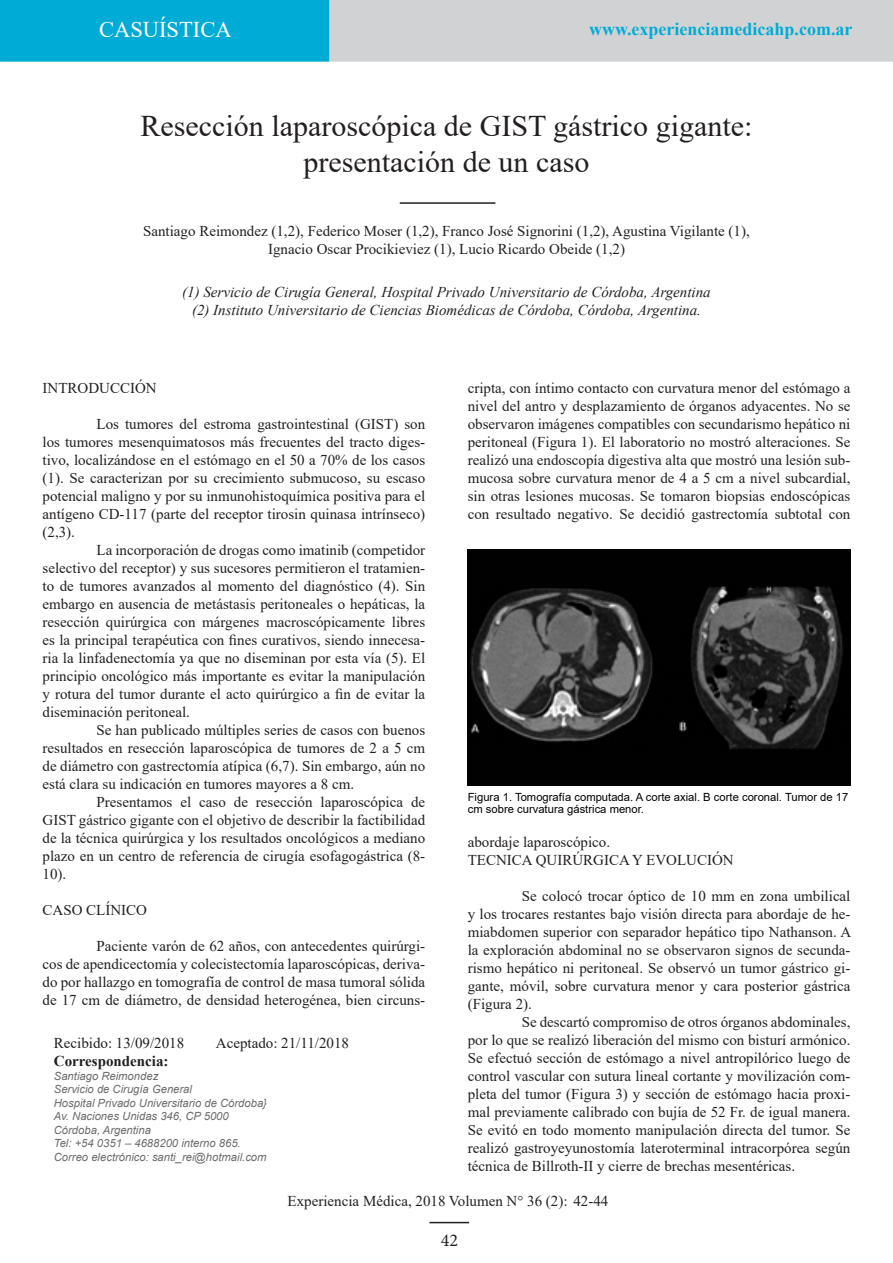
<style>
.page{position:relative;width:893px;height:1263px;background:#fff}
.page>*{position:absolute;margin:0;border:0;box-sizing:border-box;transform-origin:0 0}
.Estilo_de_párrafo_1{font:30px "Times New Roman";color:#231f20}
.Estilo_de_párrafo_1-2{font:22.5px "Times New Roman";color:#fff}
.t1{font:700 18px "Times New Roman";color:#00acd5}
.t2{font:18px "Minion Pro";color:#231f20}
.Estilo_de_párrafo_1-3{font:15px/18px "Times New Roman";color:#231f20;text-align:justify}
.Estilo_de_párrafo_1-4{font:italic 15px "Times New Roman";color:#231f20}
.Estilo_de_párrafo_1-5{font:700 15px "Times New Roman";color:#231f20}
.Estilo_de_párrafo_1-6{font:italic 11.25px "Arial";color:#6c6d70}
.Estilo_de_párrafo_1-7{font:11.25px/12px "Arial";color:#000}
</style>
<div class="page">
<hr style="left:429px;top:1222px;width:40px;height:1px;background:#231f20">
<div style="left:0;top:0;width:330px;height:62px;background:#00acd5;border:2px solid #00acd5"></div>
<div style="left:330px;top:0;width:563px;height:62px;background:#d1d2d4;border:2px solid #d1d2d4"></div>
<hr style="left:400px;top:202px;width:95px;height:2px;background:#231f20">
<img style="left:468px;top:550px;width:382px;height:235px">
<p class="Estilo_de_párrafo_1-2" style="left:99px;top:13px;width:134px">CASUÍSTICA</p>
<p class="t1" style="left:589px;top:16px;width:265px">www.experienciamedicahp.com.ar</p>
<p class="Estilo_de_párrafo_1" style="left:141px;top:105px;width:613px">Resección laparoscópica de GIST gástrico gigante:</p>
<p class="Estilo_de_párrafo_1" style="left:304px;top:141px;width:287px">presentación de un caso</p>
<p class="Estilo_de_párrafo_1-3" style="left:143px;top:222px;width:608px">Santiago Reimondez (1,2), Federico Moser (1,2), Franco José Signorini (1,2), Agustina Vigilante (1),</p>
<p class="Estilo_de_párrafo_1-3" style="left:268px;top:240px;width:358px">Ignacio Oscar Procikieviez (1), Lucio Ricardo Obeide (1,2)</p>
<p class="Estilo_de_párrafo_1-4" style="left:182px;top:282px;width:530px">(1) Servicio de Cirugía General, Hospital Privado Universitario de Córdoba, Argentina</p>
<p class="Estilo_de_párrafo_1-4" style="left:192px;top:300px;width:510px">(2) Instituto Universitario de Ciencias Biomédicas de Córdoba, Córdoba, Argentina.</p>
<p class="Estilo_de_párrafo_1-3" style="left:43px;top:379px;width:116px">INTRODUCCIÓN</p>
<p class="Estilo_de_párrafo_1-3" style="left:43px;top:415px;width:384px;text-indent:54px">Los tumores del estroma gastrointestinal (GIST) son los tumores mesenquimatosos más frecuentes del tracto diges&shy;tivo, localizándose en el estómago en el 50 a 70% de los casos (1). Se caracterizan por su crecimiento submucoso, su escaso potencial maligno y por su inmunohistoquímica positiva para el antígeno CD-117 (parte del receptor tirosin quinasa intrínseco) (2,3).</p>
<p class="Estilo_de_párrafo_1-3" style="left:43px;top:541px;width:384px;text-indent:54px">La incorporación de drogas como imatinib (competidor selectivo del receptor) y sus sucesores permitieron el tratamien&shy;to de tumores avanzados al momento del diagnóstico (4). Sin embargo en ausencia de metástasis peritoneales o hepáticas, la resección quirúrgica con márgenes macroscópicamente libres es la principal terapéutica con fines curativos, siendo innecesa&shy;ria la linfadenectomía ya que no diseminan por esta vía (5). El principio oncológico más importante es evitar la manipulación y rotura del tumor durante el acto quirúrgico a fin de evitar la diseminación peritoneal.</p>
<p class="Estilo_de_párrafo_1-3" style="left:43px;top:721px;width:384px;text-indent:54px">Se han publicado múltiples series de casos con buenos resultados en resección laparoscópica de tumores de 2 a 5 cm de diámetro con gastrectomía atípica (6,7). Sin embargo, aún no está clara su indicación en tumores mayores a 8 cm.</p>
<p class="Estilo_de_párrafo_1-3" style="left:43px;top:793px;width:384px;text-indent:54px">Presentamos el caso de resección laparoscópica de GIST gástrico gigante con el objetivo de describir la factibilidad de la técnica quirúrgica y los resultados oncológicos a mediano plazo en un centro de referencia de cirugía esofagogástrica (8- 10).</p>
<p class="Estilo_de_párrafo_1-3" style="left:43px;top:901px;width:106px">CASO CLÍNICO</p>
<p class="Estilo_de_párrafo_1-3" style="left:43px;top:937px;width:384px;text-indent:54px">Paciente varón de 62 años, con antecedentes quirúrgi&shy;cos de apendicectomía y colecistectomía laparoscópicas, deriva&shy;do por hallazgo en tomografía de control de masa tumoral sólida de 17 cm de diámetro, de densidad heterogénea, bien circuns-</p>
<p class="Estilo_de_párrafo_1-3" style="left:54px;top:1033px;width:132px">Recibido: 13/09/2018</p>
<p class="Estilo_de_párrafo_1-3" style="left:216px;top:1033px;width:135px">Aceptado: 21/11/2018</p>
<p class="Estilo_de_párrafo_1-5" style="left:54px;top:1050px;width:116px">Correspondencia:</p>
<p class="Estilo_de_párrafo_1-6" style="left:54px;top:1068px;width:106px">Santiago Reimondez</p>
<p class="Estilo_de_párrafo_1-6" style="left:54px;top:1082px;width:140px">Servicio de Cirugía General</p>
<p class="Estilo_de_párrafo_1-6" style="left:54px;top:1095px;width:215px">Hospital Privado Universitario de Córdoba}</p>
<p class="Estilo_de_párrafo_1-6" style="left:54px;top:1109px;width:176px">Av. Naciones Unidas 346, CP 5000</p>
<p class="Estilo_de_párrafo_1-6" style="left:54px;top:1122px;width:99px">Córdoba, Argentina</p>
<p class="Estilo_de_párrafo_1-6" style="left:54px;top:1136px;width:188px">Tel: +54 0351 – 4688200 interno 865.</p>
<p class="Estilo_de_párrafo_1-6" style="left:54px;top:1149px;width:214px">Correo electrónico: santi_rei@hotmail.com</p>
<p class="Estilo_de_párrafo_1-3" style="left:468px;top:379px;width:384px">cripta, con íntimo contacto con curvatura menor del estómago a nivel del antro y desplazamiento de órganos adyacentes. No se observaron imágenes compatibles con secundarismo hepático ni peritoneal (Figura 1). El laboratorio no mostró alteraciones. Se realizó una endoscopía digestiva alta que mostró una lesión sub&shy;mucosa sobre curvatura menor de 4 a 5 cm a nivel subcardial, sin otras lesiones mucosas. Se tomaron biopsias endoscópicas con resultado negativo. Se decidió gastrectomía subtotal con</p>
<p class="Estilo_de_párrafo_1-7" style="left:468px;top:791px;width:382px">Figura 1. Tomografía computada. A corte axial. B corte coronal. Tumor de 17 cm sobre curvatura gástrica menor.</p>
<p class="Estilo_de_párrafo_1-3" style="left:468px;top:832px;width:144px">abordaje laparoscópico.</p>
<p class="Estilo_de_párrafo_1-3" style="left:468px;top:850px;width:267px">TECNICA QUIRÚRGICA Y EVOLUCIÓN</p>
<p class="Estilo_de_párrafo_1-3" style="left:468px;top:886px;width:385px;text-indent:54px">Se colocó trocar óptico de 10 mm en zona umbilical y los trocares restantes bajo visión directa para abordaje de he&shy;miabdomen superior con separador hepático tipo Nathanson. A la exploración abdominal no se observaron signos de secunda&shy;rismo hepático ni peritoneal. Se observó un tumor gástrico gi&shy;gante, móvil, sobre curvatura menor y cara posterior gástrica (Figura 2).</p>
<p class="Estilo_de_párrafo_1-3" style="left:468px;top:1012px;width:384px;text-indent:54px">Se descartó compromiso de otros órganos abdominales, por lo que se realizó liberación del mismo con bisturí armónico.<br>Se efectuó sección de estómago a nivel antropilórico luego de control vascular con sutura lineal cortante y movilización com&shy;pleta del tumor (Figura 3) y sección de estómago hacia proxi&shy;mal previamente calibrado con bujía de 52 Fr. de igual manera.<br>Se evitó en todo momento manipulación directa del tumor. Se realizó gastroyeyunostomía lateroterminal intracorpórea según técnica de Billroth-II y cierre de brechas mesentéricas.</p>
<p class="Estilo_de_párrafo_1-3" style="left:288px;top:1192px;width:322px">Experiencia Médica, 2018 Volumen N° 36 (2): 42-44</p>
<p class="t2" style="left:441px;top:1228px;width:19px">42</p>
</div>
